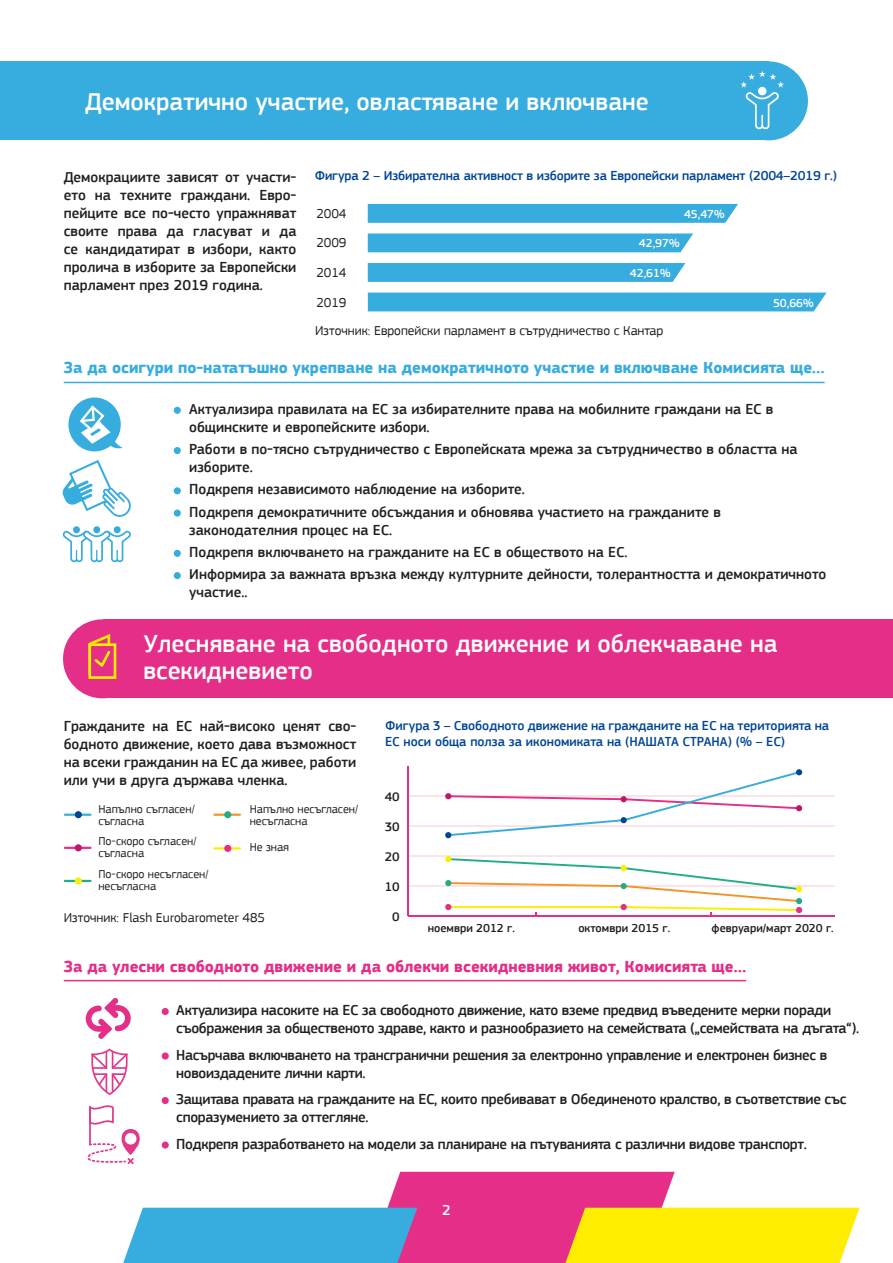
<style>
.page{position:relative;width:893px;height:1263px;background:#fff}
.page>*{position:absolute;margin:0;border:0;box-sizing:border-box;transform-origin:0 0}
.small_title{font:500 25.5px/27px "PF Square Sans Pro";color:#fff}
.Paragraphe_10pts{font:700 16.5px "PF Square Sans Pro";color:#37acde}
.Paragraphe_10pts-2{font:700 16.5px "PF Square Sans Pro";color:#e52e87}
.Paragraphe_10pts-3{font:500 15px/18px "PF Square Sans Pro";letter-spacing:-.01em;color:#231f20}
.t1{font:500 15px "PF Square Sans Pro";color:#fff}
.Paragraphe_10pts-4{font:500 13.5px/16.2px "PF Square Sans Pro";color:#004494}
.légende{font:13.5px "PF Square Sans Pro";color:#231f20}
.Paragraphe_9pt{font:13.5px "PF Square Sans Pro";color:#231f20}
.t2{font:500 12.9px "PF Square Sans Pro";color:#231f20}
.Paragraphe_9pt-2{font:12px/12px "PF Square Sans Pro";color:#231f20}
.Paragraphe_9pt-3{font:500 12px "PF Square Sans Pro";color:#231f20}
.texte_infographie_ve{font:500 12px "PF Square Sans Pro";color:#fff}
</style>
<div class="page">
<svg style="left:123px;top:1172px;width:737px;height:91px"></svg>
<div style="left:0;top:61px;width:769px;height:79px;background:#37acde"></div>
<div style="left:729px;top:61px;width:79px;height:79px;background:#37acde;border-radius:50%"></div>
<svg style="left:740px;top:71px;width:44px;height:58px"></svg>
<hr style="left:407px;top:766px;width:2px;height:150px;background:#e52e87">
<hr style="left:409px;top:825px;width:426px;height:2px;background:#f9e5e9">
<hr style="left:409px;top:796px;width:426px;height:1px;background:#f9e5e9">
<svg style="left:409px;top:855px;width:426px;height:61px"></svg>
<svg style="left:445px;top:769px;width:357px;height:69px"></svg>
<div style="left:63px;top:619px;width:79px;height:79px;background:#e52e87;border-radius:50%"></div>
<div style="left:104px;top:619px;width:789px;height:79px;background:#e52e87"></div>
<svg style="left:88px;top:634px;width:28px;height:45px"></svg>
<hr style="left:214px;top:847px;width:26px;height:2px;background:#ffed00">
<svg style="left:224px;top:845px;width:7px;height:7px"></svg>
<hr style="left:214px;top:813px;width:26px;height:3px;background:#f29527">
<svg style="left:224px;top:811px;width:7px;height:7px"></svg>
<hr style="left:65px;top:880px;width:26px;height:2px;background:#1fae89">
<svg style="left:75px;top:877px;width:7px;height:7px"></svg>
<hr style="left:65px;top:847px;width:26px;height:2px;background:#e52e87">
<svg style="left:75px;top:844px;width:7px;height:7px"></svg>
<hr style="left:65px;top:813px;width:26px;height:3px;background:#37acde">
<svg style="left:75px;top:811px;width:7px;height:7px"></svg>
<div style="left:368px;top:204px;width:370px;height:19px;background:#37acde"></div>
<svg style="left:368px;top:233px;width:325px;height:19px;background:#3fafdf"></svg>
<svg style="left:368px;top:263px;width:317px;height:19px;background:#3caede"></svg>
<div style="left:368px;top:293px;width:458px;height:18px;background:#37acde"></div>
<hr style="left:64px;top:382px;width:761px;height:1px;background:#37acde">
<hr style="left:64px;top:980px;width:682px;height:1px;background:#e52e87">
<div style="left:174px;top:407px;width:7px;height:7px;background:#37acde;border-radius:50%"></div>
<div style="left:174px;top:447px;width:7px;height:7px;background:#37acde;border-radius:50%"></div>
<div style="left:174px;top:487px;width:7px;height:7px;background:#37acde;border-radius:50%"></div>
<div style="left:174px;top:509px;width:7px;height:8px;background:#37acde;border-radius:50%"></div>
<div style="left:174px;top:550px;width:7px;height:7px;background:#37acde;border-radius:50%"></div>
<div style="left:174px;top:572px;width:7px;height:7px;background:#37acde;border-radius:50%"></div>
<svg style="left:62px;top:460px;width:69px;height:57px"></svg>
<svg style="left:68px;top:397px;width:55px;height:55px"></svg>
<div style="left:114px;top:526px;width:7px;height:7px;background:#38abde;border-radius:50%"></div>
<div style="left:73px;top:526px;width:7px;height:7px;background:#38abde;border-radius:50%"></div>
<svg style="left:63px;top:531px;width:68px;height:31px"></svg>
<div style="left:93px;top:526px;width:7px;height:7px;background:#38abde;border-radius:50%"></div>
<div style="left:162px;top:1008px;width:7px;height:7px;background:#e52e87;border-radius:50%"></div>
<div style="left:162px;top:1052px;width:7px;height:7px;background:#e52e87;border-radius:50%"></div>
<div style="left:162px;top:1097px;width:7px;height:7px;background:#e52e87;border-radius:50%"></div>
<div style="left:162px;top:1141px;width:7px;height:7px;background:#e52e87;border-radius:50%"></div>
<svg style="left:86px;top:998px;width:45px;height:41px"></svg>
<svg style="left:91px;top:1048px;width:37px;height:47px"></svg>
<svg style="left:88px;top:1105px;width:52px;height:59px"></svg>
<div style="left:125px;top:1133px;width:11px;height:11px;background:#fff;border-radius:50%"></div>
<p class="small_title" style="left:85px;top:89px;width:565px">Демократично участие, овластяване и включване</p>
<p class="Paragraphe_10pts-3" style="left:64px;top:168px;width:234px;text-align:justify">Демокрациите зависят от участи&shy;ето на техните граждани. Евро&shy;пейците все по-често упражняват своите права да гласуват и да се кандидатират в избори, както пролича в изборите за Европейски парламент през 2019 година.</p>
<p class="Paragraphe_10pts-4" style="left:315px;top:168px;width:524px">Фигура 2 – Избирателна активност в изборите за Европейски парламент (2004–2019 г.)</p>
<p class="Paragraphe_9pt" style="left:316px;top:206px;width:32px">2004</p>
<p class="texte_infographie_ve" style="left:684px;top:207px;width:42px">45,47%</p>
<p class="Paragraphe_9pt" style="left:316px;top:235px;width:32px">2009</p>
<p class="texte_infographie_ve" style="left:639px;top:236px;width:42px">42,97%</p>
<p class="Paragraphe_9pt" style="left:316px;top:265px;width:32px">2014</p>
<p class="texte_infographie_ve" style="left:630px;top:266px;width:42px">42,61%</p>
<p class="Paragraphe_9pt" style="left:316px;top:294px;width:32px">2019</p>
<p class="texte_infographie_ve" style="left:773px;top:296px;width:42px">50,66%</p>
<p class="légende" style="left:315px;top:323px;width:350px">Източник: Европейски парламент в сътрудничество с Кантар</p>
<p class="Paragraphe_10pts" style="left:64px;top:358px;width:762px">За да осигури по-нататъшно укрепване на демократичното участие и включване Комисията ще…</p>
<p class="Paragraphe_10pts-3" style="left:189px;top:400px;width:586px">Актуализира правилата на ЕС за избирателните права на мобилните граждани на ЕС в общинските и европейските избори.</p>
<p class="Paragraphe_10pts-3" style="left:189px;top:440px;width:610px">Работи в по-тясно сътрудничество с Европейската мрежа за сътрудничество в областта на изборите.</p>
<p class="Paragraphe_10pts-3" style="left:189px;top:481px;width:337px">Подкрепя независимото наблюдение на изборите.</p>
<p class="Paragraphe_10pts-3" style="left:189px;top:503px;width:533px">Подкрепя демократичните обсъждания и обновява участието на гражданите в законодателния процес на ЕС.</p>
<p class="Paragraphe_10pts-3" style="left:189px;top:543px;width:440px">Подкрепя включването на гражданите на ЕС в обществото на ЕС.</p>
<p class="Paragraphe_10pts-3" style="left:189px;top:565px;width:639px">Информира за важната връзка между културните дейности, толерантността и демократичното участие..</p>
<p class="small_title" style="left:143px;top:631px;width:636px">Улесняване на свободното движение и облекчаване на всекидневието</p>
<p class="Paragraphe_10pts-3" style="left:64px;top:717px;width:294px;text-align:justify">Гражданите на ЕС най-високо ценят сво&shy;бодното движение, което дава възможност на всеки гражданин на ЕС да живее, работи или учи в друга държава членка.</p>
<p class="Paragraphe_10pts-4" style="left:385px;top:717px;width:446px">Фигура 3 – Свободното движение на гражданите на ЕС на територията на<br>ЕС носи обща полза за икономиката на (НАШАТА СТРАНА) (% – ЕС)</p>
<p class="Paragraphe_9pt-2" style="left:98px;top:803px;width:98px">Напълно съгласен/ съгласна</p>
<p class="Paragraphe_9pt-2" style="left:250px;top:803px;width:110px">Напълно несъгласен/ несъгласна</p>
<p class="Paragraphe_9pt-2" style="left:250px;top:841px;width:41px">Не зная</p>
<p class="Paragraphe_9pt-2" style="left:98px;top:835px;width:100px">По-скоро съгласен/ съгласна</p>
<p class="Paragraphe_9pt-2" style="left:98px;top:868px;width:112px">По-скоро несъгласен/ несъгласна</p>
<p class="légende" style="left:64px;top:909px;width:203px">Източник: Flash Eurobarometer 485</p>
<p class="t2" style="left:385px;top:790px;width:16px">40</p>
<p class="t2" style="left:385px;top:820px;width:16px">30</p>
<p class="t2" style="left:385px;top:850px;width:16px">20</p>
<p class="t2" style="left:385px;top:879px;width:16px">10</p>
<p class="t2" style="left:392px;top:909px;width:9px">0</p>
<p class="Paragraphe_9pt-3" style="left:428px;top:921px;width:89px">ноември 2012 г.</p>
<p class="Paragraphe_9pt-3" style="left:578px;top:921px;width:93px">октомври 2015 г.</p>
<p class="Paragraphe_9pt-3" style="left:712px;top:921px;width:124px">февруари/март 2020 г.</p>
<p class="Paragraphe_10pts-2" style="left:64px;top:956px;width:684px">За да улесни свободното движение и да облекчи всекидневния живот, Комисията ще…</p>
<p class="Paragraphe_10pts-3" style="left:176px;top:1001px;width:684px">Актуализира насоките на ЕС за свободното движение, като вземе предвид въведените мерки поради съображения за общественото здраве, както и разнообразието на семействата („семействата на дъгата“).</p>
<p class="Paragraphe_10pts-3" style="left:176px;top:1046px;width:652px">Насърчава включването на трансгранични решения за електронно управление и електронен бизнес в новоиздадените лични карти.</p>
<p class="Paragraphe_10pts-3" style="left:176px;top:1090px;width:672px">Защитава правата на гражданите на ЕС, които пребивават в Обединеното кралство, в съответствие със споразумението за оттегляне.</p>
<p class="Paragraphe_10pts-3" style="left:176px;top:1135px;width:632px">Подкрепя разработването на модели за планиране на пътуванията с различни видове транспорт.</p>
<p class="t1" style="left:442px;top:1201px;width:10px">2</p>
</div>
